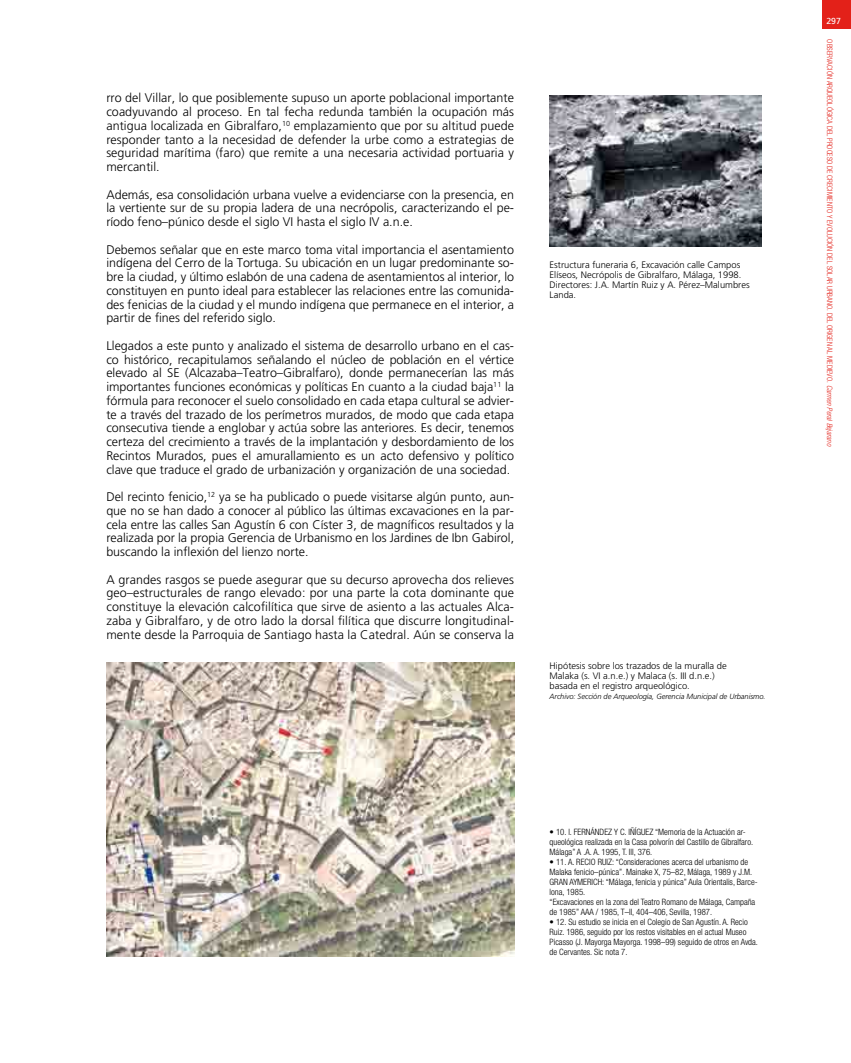
<style>
.page{position:relative;width:851px;height:1063px;background:#fff}
.page>*{position:absolute;margin:0;border:0;box-sizing:border-box;transform-origin:0 0}
.t1{font:300 12.5px/13.8px "Frutiger";color:#000;text-align:justify}
.t2{font:300 9.38px/10px "Frutiger";color:#000}
.t3{font:300 condensed 8.75px/10px "Helvetica Neue";color:#000}
.t4{font:8.75px "Frutiger";color:#fff}
.t5{font:300 condensed 7.5px "Helvetica Neue";color:#e32119}
.t6{font:italic 300 7.5px "Frutiger";letter-spacing:-.005em;color:#000}
.s1{font-style:italic}
</style>
<div class="page">
<div style="left:822px;top:0;width:28px;height:28px;background:#e32119"></div>
<img style="left:549px;top:95px;width:212px;height:152px">
<img style="left:106px;top:662px;width:408px;height:295px">
<p class="t1" style="left:106px;top:91px;width:409px">rro del Villar, lo que posiblemente supuso un aporte poblacional importante coadyuvando al proceso. En tal fecha redunda también la ocupación más antigua localizada en Gibralfaro,<sup>10</sup> emplazamiento que por su altitud puede responder tanto a la necesidad de defender la urbe como a estrategias de seguridad marítima (faro) que remite a una necesaria actividad portuaria y mercantil.</p>
<p class="t1" style="left:106px;top:187px;width:409px">Además, esa consolidación urbana vuelve a evidenciarse con la presencia, en la vertiente sur de su propia ladera de una necrópolis, caracterizando el pe&shy;ríodo feno–púnico desde el siglo VI hasta el siglo IV a.n.e.</p>
<p class="t1" style="left:106px;top:242px;width:409px">Debemos señalar que en este marco toma vital importancia el asentamiento indígena del Cerro de la Tortuga. Su ubicación en un lugar predominante so&shy;bre la ciudad, y último eslabón de una cadena de asentamientos al interior, lo constituyen en punto ideal para establecer las relaciones entre las comunida&shy;des fenicias de la ciudad y el mundo indígena que permanece en el interior, a partir de fines del referido siglo.</p>
<p class="t1" style="left:106px;top:339px;width:409px">Llegados a este punto y analizado el sistema de desarrollo urbano en el cas&shy;co histórico, recapitulamos señalando el núcleo de población en el vértice elevado al SE (Alcazaba–Teatro–Gibralfaro), donde permanecerían las más importantes funciones económicas y políticas En cuanto a la ciudad baja<sup>11</sup> la fórmula para reconocer el suelo consolidado en cada etapa cultural se advier&shy;te a través del trazado de los perímetros murados, de modo que cada etapa consecutiva tiende a englobar y actúa sobre las anteriores. Es decir, tenemos certeza del crecimiento a través de la implantación y desbordamiento de los Recintos Murados, pues el amurallamiento es un acto defensivo y político clave que traduce el grado de urbanización y organización de una sociedad.</p>
<p class="t1" style="left:106px;top:490px;width:409px">Del recinto fenicio,<sup>12</sup> ya se ha publicado o puede visitarse algún punto, aun&shy;que no se han dado a conocer al público las últimas excavaciones en la par&shy;cela entre las calles San Agustín 6 con Císter 3, de magníficos resultados y la realizada por la propia Gerencia de Urbanismo en los Jardines de Ibn Gabirol, buscando la inflexión del lienzo norte.</p>
<p class="t1" style="left:106px;top:572px;width:409px">A grandes rasgos se puede asegurar que su decurso aprovecha dos relieves geo–estructurales de rango elevado: por una parte la cota dominante que constituye la elevación calcofilítica que sirve de asiento a las actuales Alca&shy;zaba y Gibralfaro, y de otro lado la dorsal filítica que discurre longitudinal&shy;mente desde la Parroquia de Santiago hasta la Catedral. Aún se conserva la</p>
<p class="t2" style="left:549px;top:260px;width:202px">Estructura funeraria 6, Excavación calle Campos Elíseos, Necrópolis de Gibralfaro, Málaga, 1998.<br>Directores: J.A. Martín Ruiz y A. Pérez–Malumbres Landa.</p>
<p class="t2" style="left:549px;top:661px;width:179px">Hipótesis sobre los trazados de la muralla de<br>Malaka (s. VI a.n.e.) y Malaca (s. III d.n.e.) basada en el registro arqueológico.</p>
<p class="t6" style="left:549px;top:692px;width:217px">Archivo: Sección de Arqueología, Gerencia Municipal de Urbanismo.</p>
<p class="t3" style="left:549px;top:827px;width:205px">• 10. I. FERNÁNDEZ Y C. IÑÍGUEZ “Memoria de la Actuación ar&shy;queológica realizada en la Casa polvorín del Castillo de Gibralfaro.<br>Málaga” A .A. A. 1995, T. III, 376.</p>
<p class="t3" style="left:549px;top:857px;width:209px">• 11. A. RECIO RUIZ: “Consideraciones acerca del urbanismo de Malaka fenicio–púnica”. Mainake X, 75–82, Málaga, 1989 y J.M.<br>GRAN AYMERICH: “Málaga, fenicia y púnica” Aula Orientalis, Barce&shy;lona, 1985.<br>“Excavaciones en la zona del Teatro Romano de Málaga, Campaña de 1985” AAA / 1985, T–II, 404–406, Sevilla, 1987.</p>
<p class="t3" style="left:549px;top:917px;width:210px">• 12. Su estudio se inicia en el Colegio de San Agustín. A. Recio Ruiz. 1986, seguido por los restos visitables en el actual Museo Picasso (J. Mayorga Mayorga. 1998–99) seguido de otros en Avda. de Cervantes. Sic nota 7.</p>
<p class="t4" style="left:826px;top:16px;width:16px">297</p>
<p class="t5" style="left:834px;top:39px;width:408px;rotate:90deg">OBSERVACIÓN ARQUEOLÓGICA DEL PROCESO DE CRECIMIENTO Y EVOLUCIÓN DEL SOLAR URBANO. DEL ORIGEN AL MEDIEVO. <span class="s1">Carmen Peral Bejarano</span></p>
</div>
